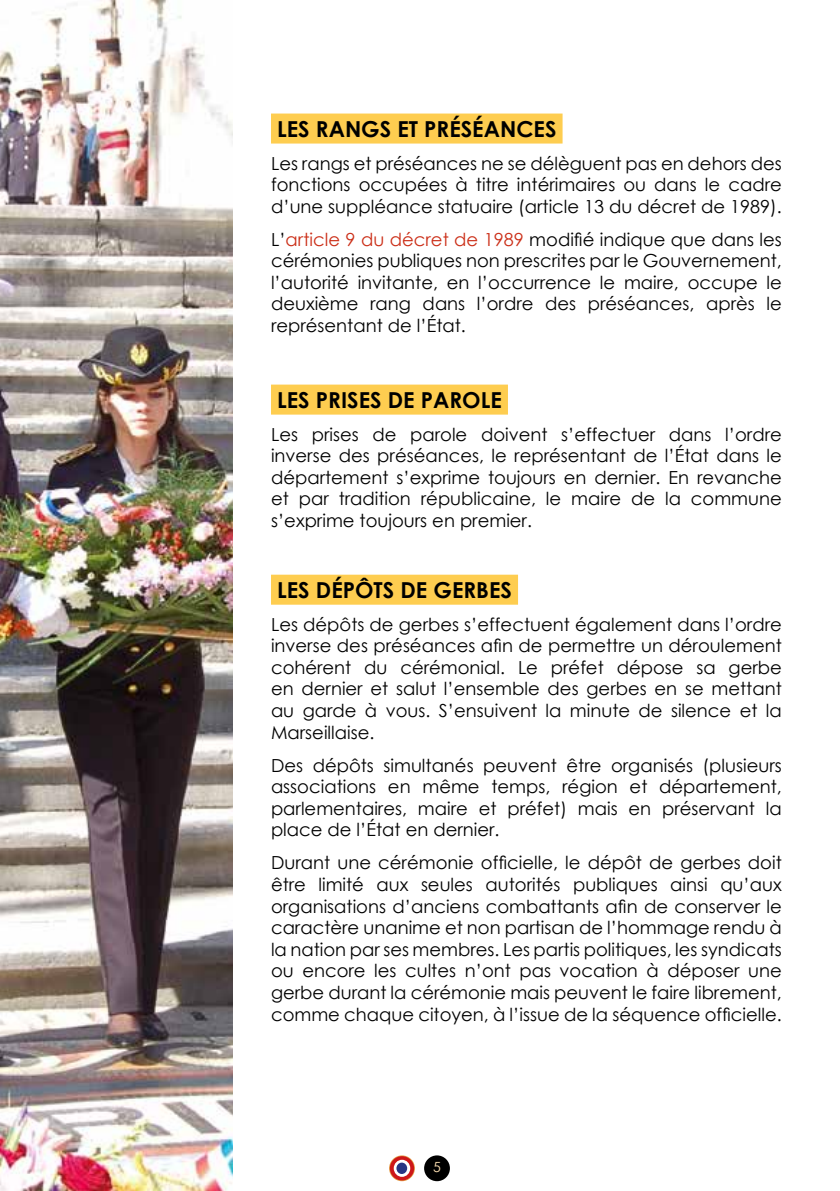
<style>
.page{position:relative;width:840px;height:1191px;background:#fff}
.page>*{position:absolute;margin:0;border:0;box-sizing:border-box;transform-origin:0 0}
.t1{font:700 22px "Century Gothic";color:#000}
.t2{font:18px/21.6px "Century Gothic";color:#000;text-align:justify}
.t3{font:14px "Century Gothic";color:#ffe2b4}
.s1{color:#cb2e17}
</style>
<div class="page">
<div style="left:424px;top:1155px;width:25px;height:26px;background:#000;border-radius:50%"></div>
<svg style="left:389px;top:1155px;width:25px;height:26px"></svg>
<svg style="left:389px;top:1156px;width:25px;height:24px"></svg>
<svg style="left:393px;top:1159px;width:17px;height:17px"></svg>
<div style="left:396px;top:1162px;width:11px;height:12px;background:#283583;border-radius:50%"></div>
<div style="left:271px;top:114px;width:291px;height:30px;background:#fecd50"></div>
<div style="left:271px;top:384px;width:236px;height:30px;background:#fecd50"></div>
<div style="left:271px;top:574px;width:246px;height:30px;background:#fecd50"></div>
<img style="left:0;top:0;width:232px;height:1191px">
<p class="t1" style="left:277px;top:112px;width:280px">LES RANGS ET PRÉSÉANCES</p>
<p class="t2" style="left:271px;top:152px;width:512px">Les rangs et préséances ne se délèguent pas en dehors des fonctions occupées à titre intérimaires ou dans le cadre d’une suppléance statuaire (article 13 du décret de 1989).</p>
<p class="t2" style="left:271px;top:228px;width:512px">L’<span class="s1">article 9 du décret de 1989</span> modifié indique que dans les cérémonies publiques non prescrites par le Gouvernement, l’autorité invitante, en l’occurrence le maire, occupe le deuxième rang dans l’ordre des préséances, après le représentant de l’État.</p>
<p class="t1" style="left:277px;top:383px;width:226px">LES PRISES DE PAROLE</p>
<p class="t2" style="left:271px;top:423px;width:512px">Les prises de parole doivent s’effectuer dans l’ordre inverse des préséances, le représentant de l’État dans le département s’exprime toujours en dernier. En revanche et par tradition républicaine, le maire de la commune s’exprime toujours en premier.</p>
<p class="t1" style="left:277px;top:573px;width:236px">LES DÉPÔTS DE GERBES</p>
<p class="t2" style="left:271px;top:613px;width:512px">Les dépôts de gerbes s’effectuent également dans l’ordre inverse des préséances afin de permettre un déroulement cohérent du cérémonial. Le préfet dépose sa gerbe en dernier et salut l’ensemble des gerbes en se mettant au garde à vous. S’ensuivent la minute de silence et la Marseillaise.</p>
<p class="t2" style="left:271px;top:754px;width:512px">Des dépôts simultanés peuvent être organisés (plusieurs associations en même temps, région et département, parlementaires, maire et préfet) mais en préservant la place de l’État en dernier.</p>
<p class="t2" style="left:271px;top:852px;width:512px">Durant une cérémonie officielle, le dépôt de gerbes doit être limité aux seules autorités publiques ainsi qu’aux organisations d’anciens combattants afin de conserver le caractère unanime et non partisan de l’hommage rendu à la nation par ses membres. Les partis politiques, les syndicats ou encore les cultes n’ont pas vocation à déposer une gerbe durant la cérémonie mais peuvent le faire librement, comme chaque citoyen, à l’issue de la séquence officielle.</p>
<p class="t3" style="left:433px;top:1157px;width:9px">5</p>
</div>
